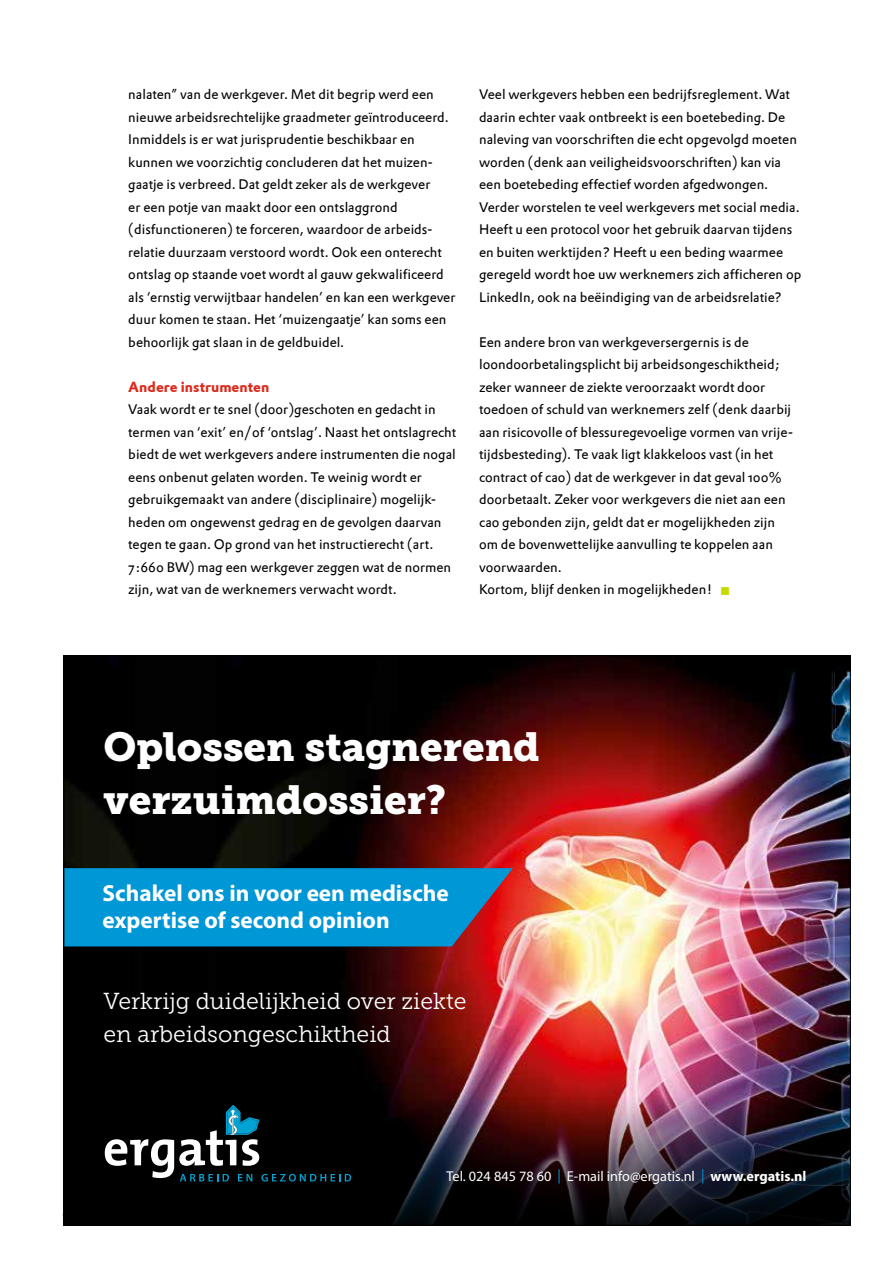
<style>
.page{position:relative;width:893px;height:1263px;background:#fff}
.page>*{position:absolute;margin:0;border:0;box-sizing:border-box;transform-origin:0 0}
.t1{font:40.35px/52.7px "Museo Slab 900";color:#fff}
.t2{font:700 23.25px/27.8px "Myriad Pro";color:#fff}
.t3{font:23.1px/33.6px "Museo Slab 300";color:#fff}
.t4{font:14.25px "Myriad Pro";color:#fff}
.t5{font:700 14.25px "DTL Prokyon ST";letter-spacing:.005em;color:#dc291a}
.t6{font:13.5px/22.5px "DTL Prokyon ST";letter-spacing:.005em;color:#000}
.s1{color:#c7da00}
.s2{color:#0097d6}
.s3{font-weight:700}
</style>
<div class="page">
<img style="left:66px;top:658px;width:782px;height:439px">
<svg style="left:66px;top:868px;width:447px;height:78px;background:#0e8ec8"></svg>
<img style="left:66px;top:1097px;width:782px;height:126px">
<svg style="left:105px;top:1105px;width:246px;height:76px;background:#20282a"></svg>
<p class="t6" style="left:128px;top:83px;width:329px">nalaten” van de werkgever. Met dit begrip werd een nieuwe arbeidsrechtelijke graadmeter geïntroduceerd.<br>Inmiddels is er wat jurisprudentie beschikbaar en kunnen we voorzichtig concluderen dat het muizen&shy;gaatje is verbreed. Dat geldt zeker als de werkgever<br>er een potje van maakt door een ontslaggrond (disfunctioneren) te forceren, waardoor de arbeids&shy;relatie duurzaam verstoord wordt. Ook een onterecht ontslag op staande voet wordt al gauw gekwalificeerd als ‘ernstig verwijtbaar handelen’ en kan een werkgever duur komen te staan. Het ‘muizengaatje’ kan soms een behoorlijk gat slaan in de geldbuidel.</p>
<p class="t5" style="left:128px;top:377px;width:143px">Andere instrumenten</p>
<p class="t6" style="left:128px;top:398px;width:329px">Vaak wordt er te snel (door)geschoten en gedacht in termen van ‘exit’ en/of ‘ontslag’. Naast het ontslagrecht biedt de wet werkgevers andere instrumenten die nogal eens onbenut gelaten worden. Te weinig wordt er gebruikgemaakt van andere (disciplinaire) mogelijk&shy;heden om ongewenst gedrag en de gevolgen daarvan tegen te gaan. Op grond van het instructierecht (art.<br>7:660 BW) mag een werkgever zeggen wat de normen zijn, wat van de werknemers verwacht wordt.</p>
<p class="t6" style="left:479px;top:83px;width:324px">Veel werkgevers hebben een bedrijfsreglement. Wat daarin echter vaak ontbreekt is een boetebeding. De naleving van voorschriften die echt opgevolgd moeten worden (denk aan veiligheidsvoorschriften) kan via een boetebeding effectief worden afgedwongen.<br>Verder worstelen te veel werkgevers met social media.<br>Heeft u een protocol voor het gebruik daarvan tijdens en buiten werktijden? Heeft u een beding waarmee geregeld wordt hoe uw werknemers zich afficheren op LinkedIn, ook na beëindiging van de arbeidsrelatie?</p>
<p class="t6" style="left:479px;top:330px;width:316px">Een andere bron van werkgeversergernis is de loondoorbetalingsplicht bij arbeidsongeschiktheid; zeker wanneer de ziekte veroorzaakt wordt door toedoen of schuld van werknemers zelf (denk daarbij aan risicovolle of blessuregevoelige vormen van vrije&shy;tijdsbesteding). Te vaak ligt klakkeloos vast (in het contract of cao) dat de werkgever in dat geval 100% doorbetaalt. Zeker voor werkgevers die niet aan een cao gebonden zijn, geldt dat er mogelijkheden zijn om de bovenwettelijke aanvulling te koppelen aan voorwaarden.<br>Kortom, blijf denken in mogelijkheden! <span class="s1">■</span></p>
<h1 class="t1" style="left:104px;top:721px;width:438px">Oplossen stagnerend verzuimdossier?</h1>
<h2 class="t2" style="left:103px;top:878px;width:348px">Schakel ons in voor een medische expertise of second opinion</h2>
<h3 class="t3" style="left:104px;top:984px;width:365px">Verkrijg duidelijkheid over ziekte en arbeidsongeschiktheid</h3>
<p class="t4" style="left:446px;top:1167px;width:362px">Tel. 024 845 78 60 <span class="s2">|</span> E-mail info@ergatis.nl <span class="s2">|</span> <span class="s3">www.ergatis.nl</span></p>
</div>
